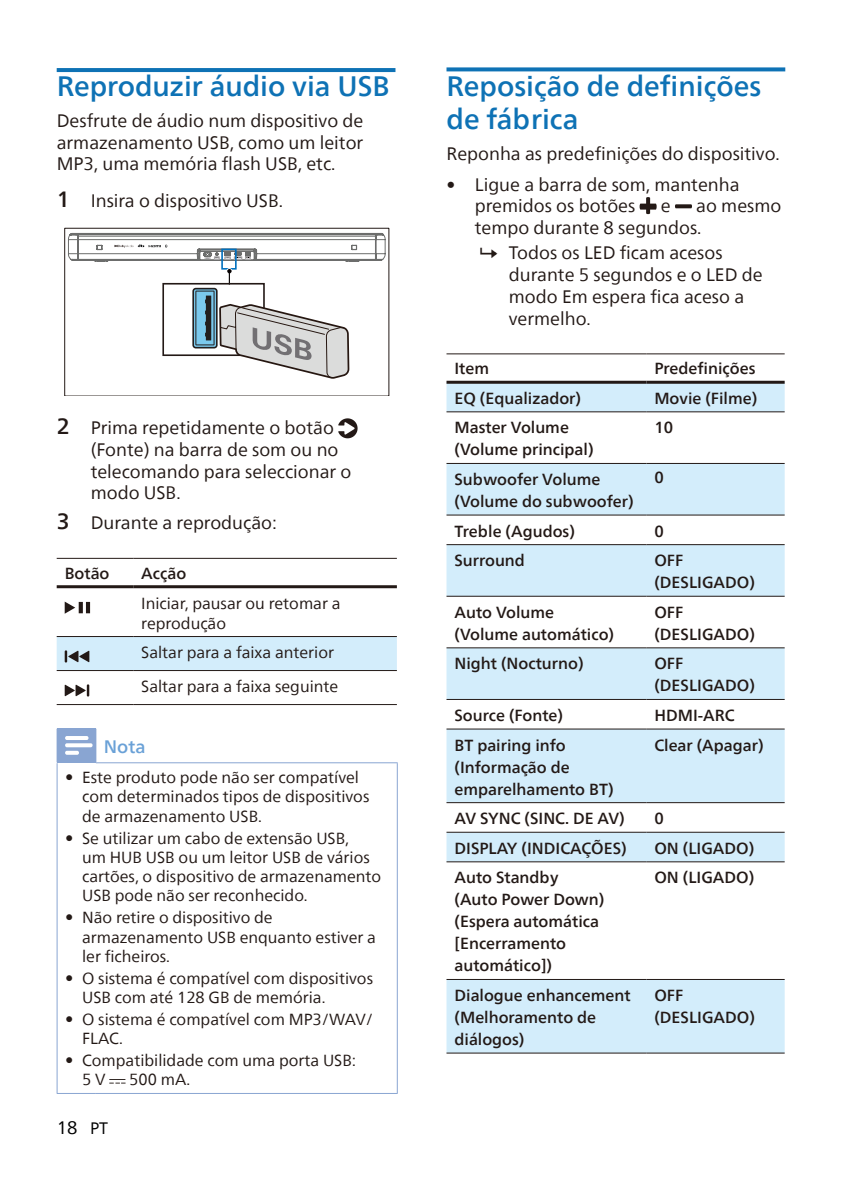
<style>
.page{position:relative;width:842px;height:1191px;background:#fff}
.page>*{position:absolute;margin:0;border:0;box-sizing:border-box;transform-origin:0 0}
.heading2{font:500 28px/33.6px "Neue Frutiger World";color:#0e72b5}
.Body_Text_9{font:18px/21.6px "Neue Frutiger World";color:#231916}
.t1{font:18px "Neue Frutiger World";color:#000}
.notes-caption-paragr{font:500 18px "Neue Frutiger World";color:#6aa1d7}
.Table_text_8{font:16px/19.2px "Neue Frutiger World";color:#231916}
.faq-answer-paragraph{font:500 16px/22px "Neue Frutiger World";color:#231916}
.Table_text-_Medium_8{font:500 16px "Neue Frutiger World";color:#231916}
.s1{font-weight:500;font-size:22px}
.s2{font-size:17px}
.s3{font-size:16.4px}
.s4{font-weight:500}
</style>
<div class="page">
<hr style="left:57px;top:68px;width:338px;height:4px;background:#0e72b5">
<svg style="left:68px;top:227px;width:318px;height:169px"></svg>
<svg style="left:338px;top:418px;width:20px;height:20px"></svg>
<hr style="left:57px;top:558px;width:76px;height:1px;background:#231916">
<hr style="left:133px;top:558px;width:264px;height:1px;background:#231916">
<hr style="left:57px;top:670px;width:76px;height:1px;background:#231916">
<hr style="left:133px;top:670px;width:264px;height:1px;background:#231916">
<hr style="left:57px;top:704px;width:76px;height:1px;background:#231916">
<hr style="left:133px;top:704px;width:264px;height:1px;background:#231916">
<hr style="left:57px;top:585px;width:76px;height:3px;background:#231916">
<hr style="left:133px;top:585px;width:264px;height:3px;background:#231916">
<svg style="left:65px;top:601px;width:10px;height:13px"></svg>
<hr style="left:86px;top:602px;width:4px;height:11px;background:#231916">
<svg style="left:79px;top:602px;width:4px;height:11px"></svg>
<svg style="left:57px;top:636px;width:340px;height:34px;background:#cbe3f1"></svg>
<svg style="left:65px;top:684px;width:24px;height:12px"></svg>
<div style="left:57px;top:728px;width:39px;height:35px;background:#89a5d2"></div>
<hr style="left:397px;top:763px;width:1px;height:330px;background:#89a5d2">
<hr style="left:96px;top:729px;width:1px;height:33px;background:#89a5d2">
<hr style="left:57px;top:763px;width:1px;height:330px;background:#89a5d2">
<hr style="left:57px;top:1093px;width:39px;height:1px;background:#89a5d2">
<hr style="left:96px;top:1093px;width:302px;height:1px;background:#89a5d2">
<hr style="left:96px;top:762px;width:302px;height:1px;background:#89a5d2">
<svg style="left:65px;top:736px;width:28px;height:19px"></svg>
<svg style="left:109px;top:1079px;width:17px;height:5px"></svg>
<svg style="left:446px;top:67px;width:339px;height:4px"></svg>
<svg style="left:640px;top:197px;width:17px;height:17px"></svg>
<svg style="left:675px;top:204px;width:17px;height:4px"></svg>
<svg style="left:446px;top:384px;width:339px;height:668px;fill:#d3edfb"></svg>
<hr style="left:446px;top:411px;width:200px;height:1px;background:#231916">
<hr style="left:646px;top:411px;width:139px;height:1px;background:#231916">
<hr style="left:446px;top:463px;width:200px;height:1px;background:#231916">
<hr style="left:646px;top:463px;width:139px;height:1px;background:#231916">
<hr style="left:446px;top:514px;width:200px;height:1px;background:#231916">
<hr style="left:646px;top:514px;width:139px;height:1px;background:#231916">
<hr style="left:446px;top:544px;width:200px;height:1px;background:#231916">
<hr style="left:646px;top:544px;width:139px;height:1px;background:#231916">
<hr style="left:446px;top:596px;width:200px;height:1px;background:#231916">
<hr style="left:646px;top:596px;width:139px;height:1px;background:#231916">
<hr style="left:446px;top:647px;width:200px;height:1px;background:#231916">
<hr style="left:646px;top:647px;width:139px;height:1px;background:#231916">
<hr style="left:446px;top:699px;width:200px;height:1px;background:#231916">
<hr style="left:646px;top:699px;width:139px;height:1px;background:#231916">
<hr style="left:446px;top:728px;width:200px;height:1px;background:#231916">
<hr style="left:646px;top:728px;width:139px;height:1px;background:#231916">
<hr style="left:446px;top:802px;width:200px;height:1px;background:#231916">
<hr style="left:646px;top:802px;width:139px;height:1px;background:#231916">
<hr style="left:446px;top:831px;width:200px;height:1px;background:#231916">
<hr style="left:646px;top:831px;width:139px;height:1px;background:#231916">
<hr style="left:446px;top:861px;width:200px;height:1px;background:#231916">
<hr style="left:646px;top:861px;width:139px;height:1px;background:#231916">
<hr style="left:446px;top:979px;width:200px;height:1px;background:#231916">
<hr style="left:646px;top:979px;width:139px;height:1px;background:#231916">
<hr style="left:446px;top:1052px;width:200px;height:1px;background:#231916">
<hr style="left:646px;top:1052px;width:139px;height:1px;background:#231916">
<hr style="left:446px;top:353px;width:200px;height:1px;background:#231916">
<hr style="left:646px;top:353px;width:139px;height:1px;background:#231916">
<hr style="left:446px;top:381px;width:200px;height:3px;background:#231916">
<hr style="left:646px;top:381px;width:139px;height:3px;background:#231916">
<p class="heading2" style="left:57px;top:70px;width:335px">Reproduzir áudio via USB</p>
<p class="Body_Text_9" style="left:57px;top:110px;width:308px;text-align:justify">Desfrute de áudio num dispositivo de armazenamento USB, como um leitor MP3, uma memória flash USB, etc.</p>
<p class="Body_Text_9" style="left:57px;top:190px;width:228px"><span class="s1">1</span> Insira o dispositivo USB.</p>
<p class="Body_Text_9" style="left:91px;top:417px;width:262px;text-indent:-34px"><span class="s1">2</span> Prima repetidamente o botão (Fonte) na barra de som ou no telecomando para seleccionar o modo USB.</p>
<p class="Body_Text_9" style="left:57px;top:512px;width:222px"><span class="s1">3</span> Durante a reprodução:</p>
<p class="Table_text-_Medium_8" style="left:65px;top:560px;width:46px">Botão</p>
<p class="Table_text-_Medium_8" style="left:141px;top:560px;width:47px">Acção</p>
<p class="Table_text_8" style="left:141px;top:594px;width:201px">Iniciar, pausar ou retomar a reprodução</p>
<p class="Table_text_8" style="left:141px;top:643px;width:194px">Saltar para a faixa anterior</p>
<p class="Table_text_8" style="left:141px;top:677px;width:199px">Saltar para a faixa seguinte</p>
<p class="notes-caption-paragr" style="left:104px;top:731px;width:43px">Nota</p>
<p class="Table_text_8" style="left:82px;top:768px;width:289px;text-indent:-17px"><span class="s2">•</span> Este produto pode não ser compatível com determinados tipos de dispositivos de armazenamento USB.</p>
<p class="Table_text_8" style="left:82px;top:828px;width:301px;text-indent:-17px"><span class="s2">•</span> Se utilizar um cabo de extensão USB,<br>um HUB USB ou um leitor USB de vários cartões, o dispositivo de armazenamento USB pode não ser reconhecido.</p>
<p class="Table_text_8" style="left:82px;top:908px;width:295px;text-indent:-17px"><span class="s2">•</span> Não retire o dispositivo de armazenamento USB enquanto estiver a ler ficheiros.</p>
<p class="Table_text_8" style="left:82px;top:968px;width:292px;text-indent:-17px"><span class="s2">•</span> O sistema é compatível com dispositivos<br>USB com até 128 GB de memória.</p>
<p class="Table_text_8" style="left:82px;top:1010px;width:293px;text-indent:-17px"><span class="s2">•</span> O sistema é compatível com MP3/WAV/<br>FLAC.</p>
<p class="Table_text_8" style="left:82px;top:1051px;width:276px;text-indent:-17px"><span class="s2">•</span> Compatibilidade com uma porta USB:<br>5 V</p>
<p class="Table_text_8" style="left:129px;top:1070px;width:62px">500 mA.</p>
<p class="t1" style="left:57px;top:1114px;width:53px">18 <span class="s3">PT</span></p>
<p class="heading2" style="left:446px;top:69px;width:316px">Reposição de definições de fábrica</p>
<p class="Body_Text_9" style="left:446px;top:143px;width:335px">Reponha as predefinições do dispositivo.</p>
<p class="Body_Text_9" style="left:475px;top:174px;width:266px;text-indent:-28px"><span class="s4">•</span> Ligue a barra de som, mantenha premidos os botões</p>
<p class="Body_Text_9" style="left:475px;top:195px;width:308px;text-indent:221px">ao mesmo tempo durante 8 segundos.</p>
<p class="Body_Text_9" style="left:509px;top:242px;width:255px">Todos os LED ficam acesos durante 5 segundos e o LED de modo Em espera fica aceso a vermelho.</p>
<p class="Table_text-_Medium_8" style="left:454px;top:355px;width:36px">Item</p>
<p class="Table_text-_Medium_8" style="left:654px;top:355px;width:103px">Predefinições</p>
<p class="faq-answer-paragraph" style="left:454px;top:387px;width:128px">EQ (Equalizador)</p>
<p class="faq-answer-paragraph" style="left:654px;top:387px;width:104px">Movie (Filme)</p>
<p class="faq-answer-paragraph" style="left:454px;top:417px;width:141px">Master Volume (Volume principal)</p>
<p class="faq-answer-paragraph" style="left:654px;top:417px;width:20px">10</p>
<p class="faq-answer-paragraph" style="left:454px;top:468px;width:181px">Subwoofer Volume (Volume do subwoofer)</p>
<p class="faq-answer-paragraph" style="left:654px;top:466px;width:11px">0</p>
<p class="faq-answer-paragraph" style="left:454px;top:520px;width:122px">Treble (Agudos)</p>
<p class="faq-answer-paragraph" style="left:654px;top:520px;width:11px">0</p>
<p class="faq-answer-paragraph" style="left:454px;top:549px;width:72px">Surround</p>
<p class="faq-answer-paragraph" style="left:654px;top:549px;width:102px">OFF (DESLIGADO)</p>
<p class="faq-answer-paragraph" style="left:454px;top:601px;width:161px">Auto Volume (Volume automático)</p>
<p class="faq-answer-paragraph" style="left:654px;top:601px;width:102px">OFF (DESLIGADO)</p>
<p class="faq-answer-paragraph" style="left:454px;top:653px;width:131px">Night (Nocturno)</p>
<p class="faq-answer-paragraph" style="left:654px;top:653px;width:102px">OFF (DESLIGADO)</p>
<p class="faq-answer-paragraph" style="left:454px;top:704px;width:110px">Source (Fonte)</p>
<p class="faq-answer-paragraph" style="left:654px;top:704px;width:82px">HDMI-ARC</p>
<p class="faq-answer-paragraph" style="left:454px;top:734px;width:161px">BT pairing info (Informação de emparelhamento BT)</p>
<p class="faq-answer-paragraph" style="left:654px;top:734px;width:111px">Clear (Apagar)</p>
<p class="faq-answer-paragraph" style="left:454px;top:807px;width:172px">AV SYNC (SINC. DE AV)</p>
<p class="faq-answer-paragraph" style="left:654px;top:807px;width:11px">0</p>
<p class="faq-answer-paragraph" style="left:454px;top:837px;width:174px">DISPLAY (INDICAÇÕES)</p>
<p class="faq-answer-paragraph" style="left:654px;top:837px;width:102px">ON (LIGADO)</p>
<p class="faq-answer-paragraph" style="left:454px;top:867px;width:151px">Auto Standby (Auto Power Down) (Espera automática [Encerramento automático])</p>
<p class="faq-answer-paragraph" style="left:654px;top:867px;width:102px">ON (LIGADO)</p>
<p class="faq-answer-paragraph" style="left:454px;top:984px;width:178px">Dialogue enhancement (Melhoramento de diálogos)</p>
<p class="faq-answer-paragraph" style="left:654px;top:984px;width:102px">OFF (DESLIGADO)</p>
<p class="Body_Text_9" style="left:661px;top:195px;width:11px">e</p>
</div>
